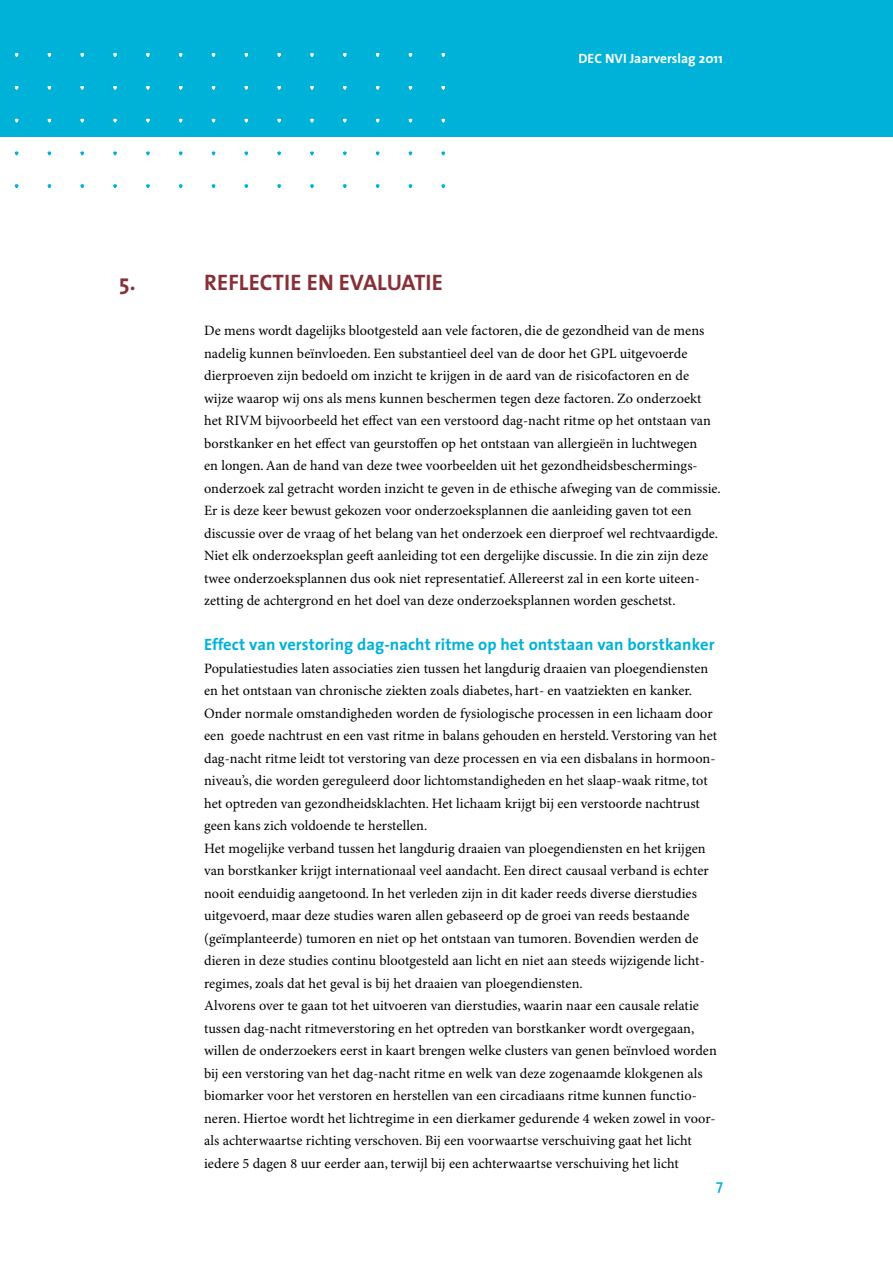
<style>
.page{position:relative;width:893px;height:1263px;background:#fff}
.page>*{position:absolute;margin:0;border:0;box-sizing:border-box;transform-origin:0 0}
.t1{font:700 22.5px "The Sans";color:#873037}
.t2{font:700 16.5px "The Sans";letter-spacing:.005em;color:#00b2d7}
.t3{font:600 15px "The Sans";color:#00b2d7}
.t4{font:14.25px/22.5px "Minion Pro";letter-spacing:.005em;color:#000}
.t5{font:700 13.5px "The Sans";letter-spacing:.005em;color:#fff}
</style>
<div class="page">
<div style="left:0;top:0;width:893px;height:136px;background:#00b2d7"></div>
<svg style="left:15px;top:53px;width:3px;height:4px"></svg>
<svg style="left:15px;top:86px;width:3px;height:4px"></svg>
<svg style="left:15px;top:184px;width:3px;height:4px"></svg>
<svg style="left:48px;top:53px;width:3px;height:4px"></svg>
<svg style="left:48px;top:86px;width:3px;height:4px"></svg>
<svg style="left:48px;top:184px;width:3px;height:4px"></svg>
<svg style="left:81px;top:53px;width:3px;height:4px"></svg>
<svg style="left:81px;top:184px;width:3px;height:4px"></svg>
<svg style="left:113px;top:53px;width:4px;height:4px"></svg>
<svg style="left:113px;top:86px;width:4px;height:4px"></svg>
<svg style="left:113px;top:119px;width:4px;height:3px"></svg>
<svg style="left:113px;top:152px;width:4px;height:3px"></svg>
<svg style="left:113px;top:184px;width:4px;height:4px"></svg>
<svg style="left:146px;top:53px;width:4px;height:4px"></svg>
<svg style="left:146px;top:86px;width:4px;height:4px"></svg>
<svg style="left:146px;top:119px;width:4px;height:3px"></svg>
<svg style="left:146px;top:184px;width:4px;height:4px"></svg>
<svg style="left:179px;top:53px;width:3px;height:4px"></svg>
<svg style="left:179px;top:184px;width:3px;height:4px"></svg>
<svg style="left:212px;top:53px;width:3px;height:4px"></svg>
<svg style="left:212px;top:86px;width:3px;height:4px"></svg>
<svg style="left:212px;top:184px;width:3px;height:4px"></svg>
<svg style="left:245px;top:53px;width:3px;height:4px"></svg>
<svg style="left:245px;top:86px;width:3px;height:4px"></svg>
<svg style="left:245px;top:184px;width:3px;height:4px"></svg>
<svg style="left:277px;top:53px;width:4px;height:4px"></svg>
<svg style="left:277px;top:86px;width:4px;height:4px"></svg>
<svg style="left:277px;top:119px;width:4px;height:3px"></svg>
<svg style="left:277px;top:184px;width:4px;height:4px"></svg>
<svg style="left:310px;top:53px;width:4px;height:4px"></svg>
<svg style="left:310px;top:86px;width:4px;height:4px"></svg>
<svg style="left:310px;top:119px;width:4px;height:3px"></svg>
<svg style="left:310px;top:152px;width:4px;height:3px"></svg>
<svg style="left:310px;top:184px;width:4px;height:4px"></svg>
<svg style="left:343px;top:53px;width:4px;height:4px"></svg>
<svg style="left:343px;top:86px;width:4px;height:4px"></svg>
<svg style="left:343px;top:119px;width:4px;height:3px"></svg>
<svg style="left:343px;top:184px;width:4px;height:4px"></svg>
<svg style="left:376px;top:53px;width:3px;height:4px"></svg>
<svg style="left:376px;top:86px;width:3px;height:4px"></svg>
<svg style="left:376px;top:184px;width:3px;height:4px"></svg>
<svg style="left:409px;top:53px;width:3px;height:4px"></svg>
<svg style="left:409px;top:86px;width:3px;height:4px"></svg>
<svg style="left:409px;top:184px;width:3px;height:4px"></svg>
<svg style="left:442px;top:53px;width:3px;height:4px"></svg>
<svg style="left:442px;top:184px;width:3px;height:4px"></svg>
<p class="t5" style="left:579px;top:47px;width:146px">DEC NVI Jaarverslag 2011</p>
<h1 class="t1" style="left:119px;top:264px;width:18px">5.</h1>
<h1 class="t1" style="left:204px;top:264px;width:240px">Reflecti e en evaluati e</h1>
<p class="t4" style="left:204px;top:320px;width:518px">De mens wordt dagelijks blootgesteld aan vele factoren, die de gezondheid van de mens nadelig kunnen beïnvloeden. Een substantieel deel van de door het GPL uitgevoerde dierproeven zijn bedoeld om inzicht te krijgen in de aard van de risicofactoren en de wijze waarop wij ons als mens kunnen beschermen tegen deze factoren. Zo onderzoekt het RIVM bijvoorbeeld het effect van een verstoord dag-nacht ritme op het ontstaan van borstkanker en het effect van geurstoffen op het ontstaan van allergieën in luchtwegen<br>en longen. Aan de hand van deze twee voorbeelden uit het gezondheidsbeschermings&shy;onderzoek zal getracht worden inzicht te geven in de ethische afweging van de commissie.<br>Er is deze keer bewust gekozen voor onderzoeksplannen die aanleiding gaven tot een discussie over de vraag of het belang van het onderzoek een dierproef wel rechtvaardigde.<br>Niet elk onderzoeksplan geeft aanleiding tot een dergelijke discussie. In die zin zijn deze twee onderzoeksplannen dus ook niet representatief. Allereerst zal in een korte uiteen&shy;zetting de achtergrond en het doel van deze onderzoeksplannen worden geschetst.</p>
<p class="t2" style="left:204px;top:631px;width:512px">Effect van verstoring dag-nacht ritme op het ontstaan van borstkanker</p>
<p class="t4" style="left:204px;top:657px;width:515px">Populatiestudies laten associaties zien tussen het langdurig draaien van ploegendiensten en het ontstaan van chronische ziekten zoals diabetes, hart- en vaatziekten en kanker.<br>Onder normale omstandigheden worden de fysiologische processen in een lichaam door een goede nachtrust en een vast ritme in balans gehouden en hersteld. Verstoring van het dag-nacht ritme leidt tot verstoring van deze processen en via een disbalans in hormoon&shy;niveau’s, die worden gereguleerd door lichtomstandigheden en het slaap-waak ritme, tot het optreden van gezondheidsklachten. Het lichaam krijgt bij een verstoorde nachtrust geen kans zich voldoende te herstellen.<br>Het mogelijke verband tussen het langdurig draaien van ploegendiensten en het krijgen van borstkanker krijgt internationaal veel aandacht. Een direct causaal verband is echter nooit eenduidig aangetoond. In het verleden zijn in dit kader reeds diverse dierstudies uitgevoerd, maar deze studies waren allen gebaseerd op de groei van reeds bestaande (geïmplanteerde) tumoren en niet op het ontstaan van tumoren. Bovendien werden de dieren in deze studies continu blootgesteld aan licht en niet aan steeds wijzigende licht&shy;regimes, zoals dat het geval is bij het draaien van ploegendiensten.<br>Alvorens over te gaan tot het uitvoeren van dierstudies, waarin naar een causale relatie tussen dag-nacht ritmeverstoring en het optreden van borstkanker wordt overgegaan, willen de onderzoekers eerst in kaart brengen welke clusters van genen beïnvloed worden bij een verstoring van het dag-nacht ritme en welk van deze zogenaamde klokgenen als biomarker voor het verstoren en herstellen van een circadiaans ritme kunnen functio&shy;neren. Hiertoe wordt het lichtregime in een dierkamer gedurende 4 weken zowel in voor&shy;als achterwaartse richting verschoven. Bij een voorwaartse verschuiving gaat het licht iedere 5 dagen 8 uur eerder aan, terwijl bij een achterwaartse verschuiving het licht</p>
<p class="t3" style="left:716px;top:1172px;width:8px">7</p>
</div>
